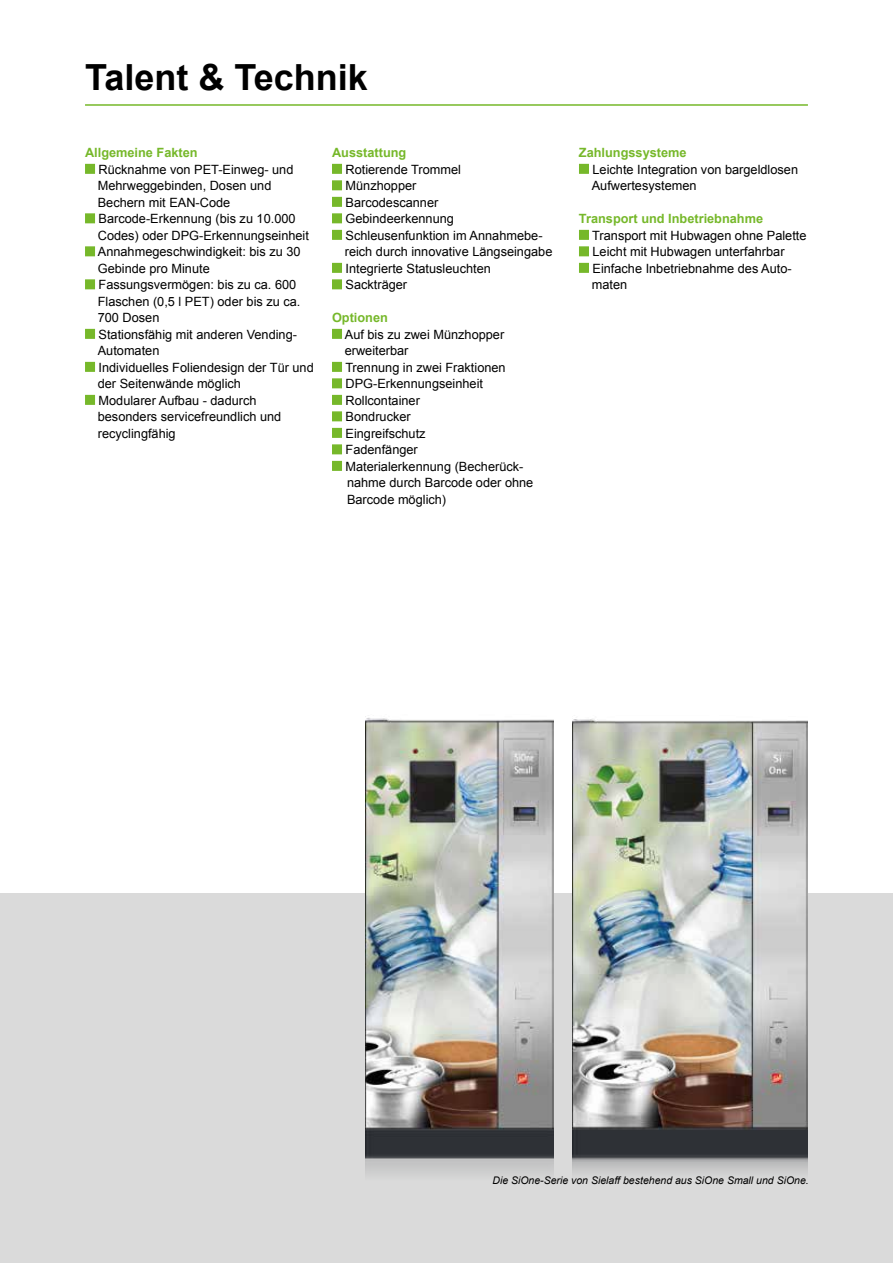
<style>
.page{position:relative;width:893px;height:1263px;background:#fff}
.page>*{position:absolute;margin:0;border:0;box-sizing:border-box;transform-origin:0 0}
.t1{font:700 36px "Arial";color:#000}
.t2{font:12.75px/16.5px "Arial";color:#000}
.t3{font:700 12.75px "Arial";color:#76b82a}
.t4{font:italic 10.5px "Arial";color:#000}
</style>
<div class="page">
<div style="left:0;top:893px;width:893px;height:370px;background:#dadada"></div>
<div style="left:85px;top:164px;width:10px;height:10px;background:#76b82a;border:2px solid #76b82a"></div>
<div style="left:85px;top:213px;width:10px;height:10px;background:#76b82a;border:2px solid #76b82a"></div>
<div style="left:85px;top:246px;width:10px;height:10px;background:#76b82a;border:2px solid #76b82a"></div>
<div style="left:85px;top:279px;width:10px;height:10px;background:#76b82a;border:2px solid #76b82a"></div>
<div style="left:85px;top:329px;width:10px;height:10px;background:#76b82a;border:2px solid #76b82a"></div>
<div style="left:85px;top:362px;width:10px;height:10px;background:#76b82a;border:2px solid #76b82a"></div>
<div style="left:85px;top:395px;width:10px;height:10px;background:#76b82a;border:2px solid #76b82a"></div>
<div style="left:332px;top:164px;width:10px;height:10px;background:#76b82a;border:2px solid #76b82a"></div>
<div style="left:332px;top:180px;width:10px;height:10px;background:#76b82a;border:2px solid #76b82a"></div>
<div style="left:332px;top:197px;width:10px;height:10px;background:#76b82a;border:2px solid #76b82a"></div>
<div style="left:332px;top:213px;width:10px;height:10px;background:#76b82a;border:2px solid #76b82a"></div>
<div style="left:332px;top:230px;width:10px;height:10px;background:#76b82a;border:2px solid #76b82a"></div>
<div style="left:332px;top:263px;width:10px;height:10px;background:#76b82a;border:2px solid #76b82a"></div>
<div style="left:332px;top:279px;width:10px;height:10px;background:#76b82a;border:2px solid #76b82a"></div>
<div style="left:332px;top:329px;width:10px;height:10px;background:#76b82a;border:2px solid #76b82a"></div>
<div style="left:332px;top:362px;width:10px;height:10px;background:#76b82a;border:2px solid #76b82a"></div>
<div style="left:332px;top:378px;width:10px;height:10px;background:#76b82a;border:2px solid #76b82a"></div>
<div style="left:332px;top:395px;width:10px;height:10px;background:#76b82a;border:2px solid #76b82a"></div>
<div style="left:332px;top:411px;width:10px;height:10px;background:#76b82a;border:2px solid #76b82a"></div>
<div style="left:332px;top:428px;width:10px;height:10px;background:#76b82a;border:2px solid #76b82a"></div>
<div style="left:332px;top:444px;width:10px;height:10px;background:#76b82a;border:2px solid #76b82a"></div>
<div style="left:332px;top:461px;width:10px;height:10px;background:#76b82a;border:2px solid #76b82a"></div>
<hr style="left:85px;top:104px;width:723px;height:2px;background:#76b82a">
<div style="left:579px;top:164px;width:10px;height:10px;background:#76b82a;border:2px solid #76b82a"></div>
<div style="left:579px;top:230px;width:10px;height:10px;background:#76b82a;border:2px solid #76b82a"></div>
<div style="left:579px;top:246px;width:10px;height:10px;background:#76b82a;border:2px solid #76b82a"></div>
<div style="left:579px;top:263px;width:10px;height:10px;background:#76b82a;border:2px solid #76b82a"></div>
<img style="left:366px;top:718px;width:187px;height:456px">
<img style="left:572px;top:719px;width:236px;height:454px">
<h1 class="t1" style="left:85px;top:53px;width:284px">Talent &amp; Technik</h1>
<p class="t3" style="left:85px;top:144px;width:114px">Allgemeine Fakten</p>
<p class="t2" style="left:98px;top:161px;width:217px">Rücknahme von PET-Einweg- und<br>Mehrweggebinden, Dosen und<br>Bechern mit EAN-Code<br>Barcode-Erkennung (bis zu 10.000<br>Codes) oder DPG-Erkennungseinheit<br>Annahmegeschwindigkeit: bis zu 30<br>Gebinde pro Minute<br>Fassungsvermögen: bis zu ca. 600<br>Flaschen (0,5 l PET) oder bis zu ca.<br>700 Dosen<br>Stationsfähig mit anderen Vending-<br>Automaten<br>Individuelles Foliendesign der Tür und der Seitenwände möglich<br>Modularer Aufbau - dadurch besonders servicefreundlich und recyclingfähig</p>
<p class="t3" style="left:332px;top:144px;width:76px">Ausstattung</p>
<p class="t2" style="left:345px;top:161px;width:209px">Rotierende Trommel<br>Münzhopper<br>Barcodescanner<br>Gebindeerkennung<br>Schleusenfunktion im Annahmebe&shy;reich durch innovative Längseingabe<br>Integrierte Statusleuchten<br>Sackträger</p>
<p class="t3" style="left:332px;top:309px;width:57px">Optionen</p>
<p class="t2" style="left:345px;top:326px;width:190px">Auf bis zu zwei Münzhopper erweiterbar<br>Trennung in zwei Fraktionen<br>DPG-Erkennungseinheit<br>Rollcontainer<br>Bondrucker<br>Eingreifschutz<br>Fadenfänger<br>Materialerkennung (Becherück&shy;nahme durch Barcode oder ohne<br>Barcode möglich)</p>
<p class="t3" style="left:579px;top:144px;width:109px">Zahlungssysteme</p>
<p class="t2" style="left:592px;top:161px;width:208px">Leichte Integration von bargeldlosen<br>Aufwertesystemen</p>
<p class="t3" style="left:579px;top:210px;width:186px">Transport und Inbetriebnahme</p>
<p class="t2" style="left:592px;top:227px;width:216px">Transport mit Hubwagen ohne Palette<br>Leicht mit Hubwagen unterfahrbar<br>Einfache Inbetriebnahme des Auto&shy;maten</p>
<p class="t4" style="left:492px;top:1173px;width:318px">Die SiOne-Serie von Sielaff bestehend aus SiOne Small und SiOne.</p>
</div>
